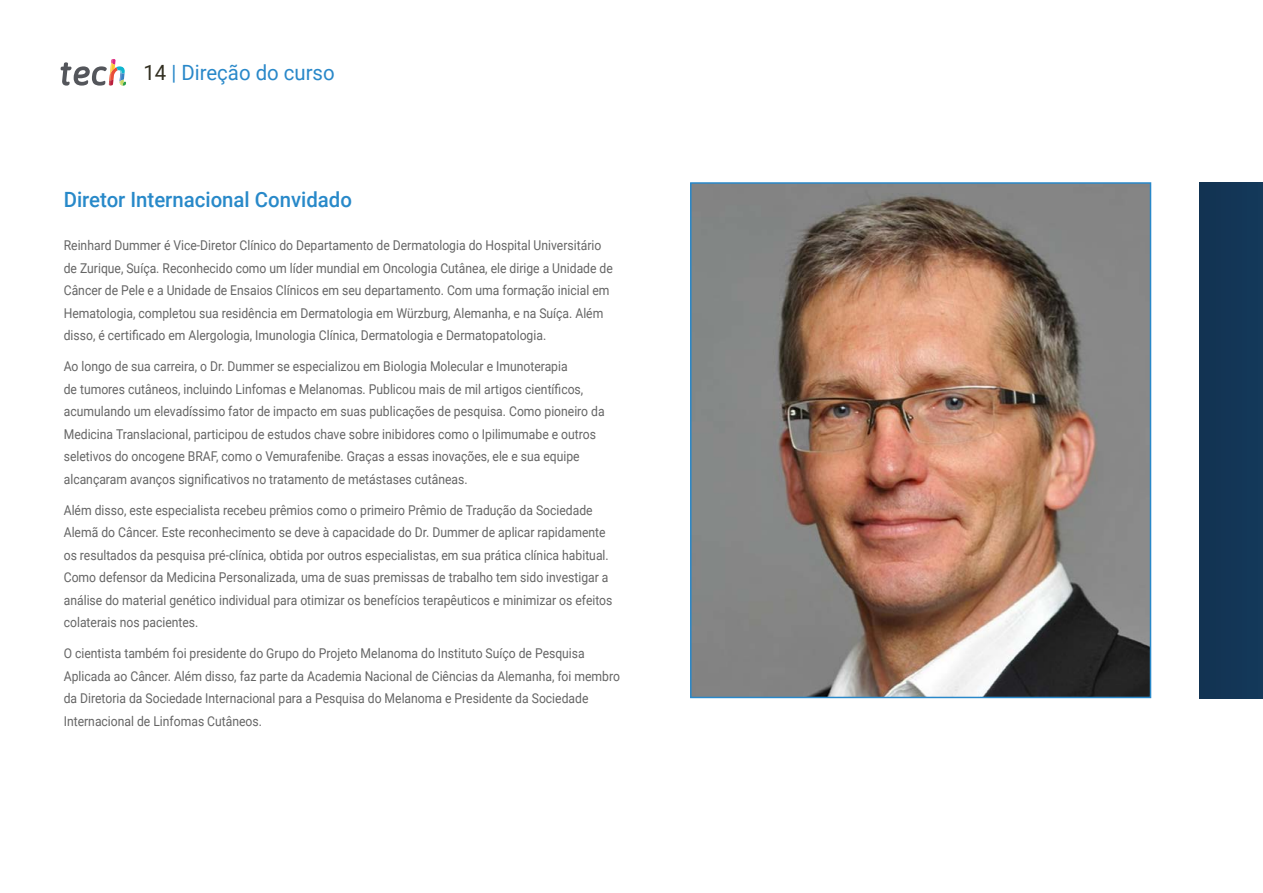
<style>
.page{position:relative;width:1263px;height:893px;background:#fff}
.page>*{position:absolute;margin:0;border:0;box-sizing:border-box;transform-origin:0 0}
.t1{font:500 21px "Roboto";color:#2889c9}
.t2{font:21px "Roboto";color:#2988c9}
.t3{font:13.5px/22.5px "Roboto";color:#656565;scale:.9 1}
.s1{color:#312e20}
</style>
<div class="page">
<div style="left:1199px;top:182px;width:64px;height:516px;background:#133556"></div>
<img style="left:693px;top:185px;width:455px;height:510px">
<div style="left:690px;top:182px;width:461px;height:516px;border:2px solid #2988c9"></div>
<svg style="left:61px;top:59px;width:65px;height:27px"></svg>
<h1 class="t2" style="left:144px;top:57px;width:193px"><span class="s1">14</span> | Direção do curso</h1>
<h1 class="t1" style="left:64px;top:184px;width:290px">Diretor Internacional Convidado</h1>
<p class="t3" style="left:64px;top:234px;width:612px">Reinhard Dummer é Vice-Diretor Clínico do Departamento de Dermatologia do Hospital Universitário de Zurique, Suíça. Reconhecido como um líder mundial em Oncologia Cutânea, ele dirige a Unidade de Câncer de Pele e a Unidade de Ensaios Clínicos em seu departamento. Com uma formação inicial em Hematologia, completou sua residência em Dermatologia em Würzburg, Alemanha, e na Suíça. Além disso, é certificado em Alergologia, Imunologia Clínica, Dermatologia e Dermatopatologia.</p>
<p class="t3" style="left:64px;top:355px;width:602px">Ao longo de sua carreira, o Dr. Dummer se especializou em Biologia Molecular e Imunoterapia<br>de tumores cutâneos, incluindo Linfomas e Melanomas. Publicou mais de mil artigos científicos, acumulando um elevadíssimo fator de impacto em suas publicações de pesquisa. Como pioneiro da Medicina Translacional, participou de estudos chave sobre inibidores como o Ipilimumabe e outros seletivos do oncogene BRAF, como o Vemurafenibe. Graças a essas inovações, ele e sua equipe alcançaram avanços significativos no tratamento de metástases cutâneas.</p>
<p class="t3" style="left:64px;top:498px;width:611px">Além disso, este especialista recebeu prêmios como o primeiro Prêmio de Tradução da Sociedade Alemã do Câncer. Este reconhecimento se deve à capacidade do Dr. Dummer de aplicar rapidamente os resultados da pesquisa pré-clínica, obtida por outros especialistas, em sua prática clínica habitual.<br>Como defensor da Medicina Personalizada, uma de suas premissas de trabalho tem sido investigar a análise do material genético individual para otimizar os benefícios terapêuticos e minimizar os efeitos colaterais nos pacientes.</p>
<p class="t3" style="left:64px;top:642px;width:619px">O cientista também foi presidente do Grupo do Projeto Melanoma do Instituto Suíço de Pesquisa Aplicada ao Câncer. Além disso, faz parte da Academia Nacional de Ciências da Alemanha, foi membro da Diretoria da Sociedade Internacional para a Pesquisa do Melanoma e Presidente da Sociedade Internacional de Linfomas Cutâneos.</p>
</div>
